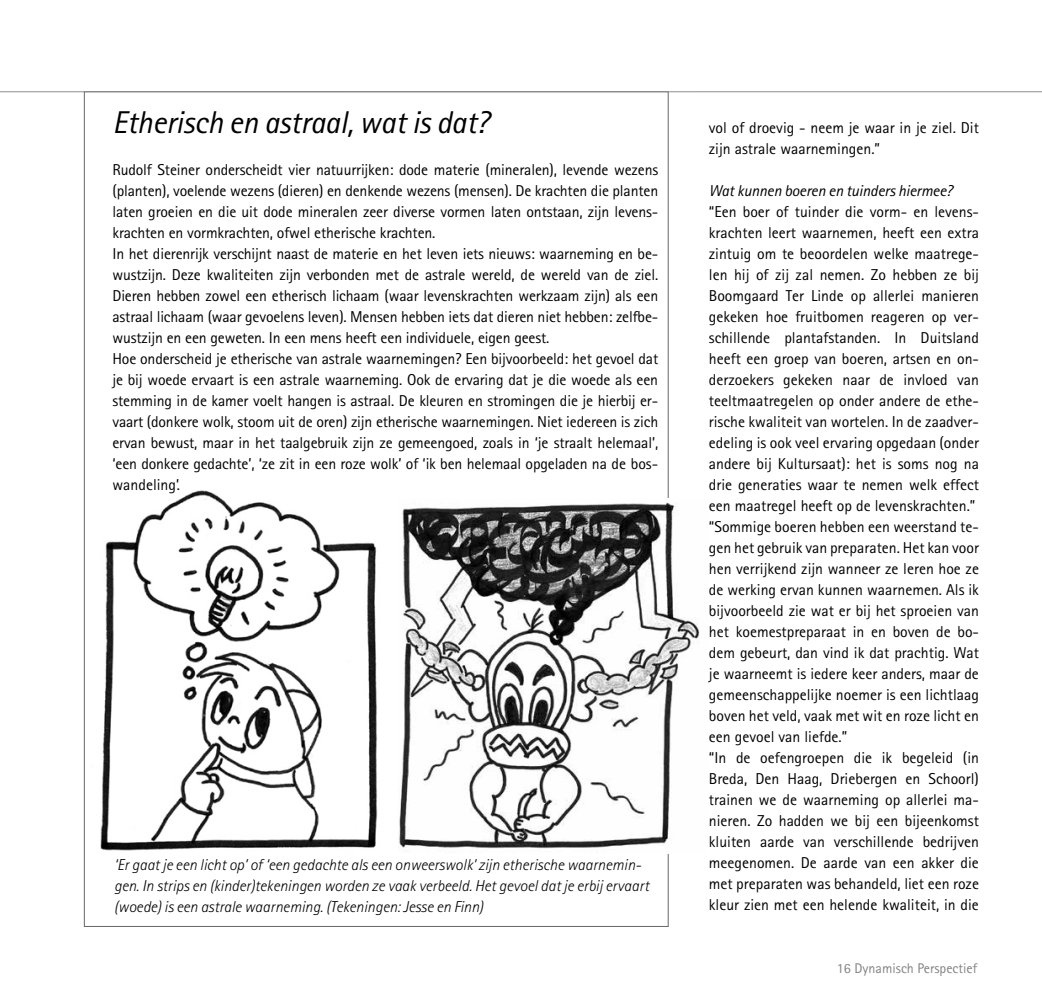
<style>
.page{position:relative;width:1042px;height:993px;background:#fff}
.page>*{position:absolute;margin:0;border:0;box-sizing:border-box;transform-origin:0 0}
.t1{font:italic 31.5px "Rotis Sans Serif";letter-spacing:-.01em;color:#000}
.t2{font:15.75px/21px "Rotis Sans Serif";color:#000}
.t3{font:italic 300 15.75px/21px "Rotis Sans Serif";color:#000}
.t4{font:italic 15.75px "Rotis Sans Serif";letter-spacing:-.01em;color:#000}
.t5{font:14px "Rotis Sans Serif";color:#818181}
</style>
<div class="page">
<img style="left:100px;top:490px;width:278px;height:361px">
<img style="left:399px;top:502px;width:301px;height:350px">
<hr style="left:0;top:91px;width:1042px;height:1px;background:#8d8d8d">
<h1 class="t1" style="left:112px;top:103px;width:378px">Etherisch en astraal, wat is dat?</h1>
<p class="t2" style="left:112px;top:159px;width:547px">Rudolf Steiner onderscheidt vier natuurrijken: dode materie (mineralen), levende wezens (planten), voelende wezens (dieren) en denkende wezens (mensen). De krachten die planten laten groeien en die uit dode mineralen zeer diverse vormen laten ontstaan, zijn levens&shy;krachten en vormkrachten, ofwel etherische krachten.<br>In het dierenrijk verschijnt naast de materie en het leven iets nieuws: waarneming en be&shy;wustzijn. Deze kwaliteiten zijn verbonden met de astrale wereld, de wereld van de ziel.<br>Dieren hebben zowel een etherisch lichaam (waar levenskrachten werkzaam zijn) als een astraal lichaam (waar gevoelens leven). Mensen hebben iets dat dieren niet hebben: zelfbe&shy;wustzijn en een geweten. In een mens heeft een individuele, eigen geest.<br>Hoe onderscheid je etherische van astrale waarnemingen? Een bijvoorbeeld: het gevoel dat je bij woede ervaart is een astrale waarneming. Ook de ervaring dat je die woede als een stemming in de kamer voelt hangen is astraal. De kleuren en stromingen die je hierbij er&shy;vaart (donkere wolk, stoom uit de oren) zijn etherische waarnemingen. Niet iedereen is zich ervan bewust, maar in het taalgebruik zijn ze gemeengoed, zoals in ‘je straalt helemaal’, ‘een donkere gedachte’, ‘ze zit in een roze wolk’ of ‘ik ben helemaal opgeladen na de bos&shy;wandeling’.</p>
<p class="t3" style="left:114px;top:854px;width:536px">‘Er gaat je een licht op’ of ‘een gedachte als een onweerswolk’ zijn etherische waarnemin&shy;gen. In strips en (kinder)tekeningen worden ze vaak verbeeld. Het gevoel dat je erbij ervaart (woede) is een astrale waarneming. (Tekeningen: Jesse en Finn)</p>
<p class="t2" style="left:709px;top:117px;width:271px">vol of droevig - neem je waar in je ziel. Dit zijn astrale waarnemingen.”</p>
<p class="t4" style="left:709px;top:181px;width:245px">Wat kunnen boeren en tuinders hiermee?</p>
<p class="t2" style="left:709px;top:201px;width:272px">“Een boer of tuinder die vorm- en levens&shy;krachten leert waarnemen, heeft een extra zintuig om te beoordelen welke maatrege&shy;len hij of zij zal nemen. Zo hebben ze bij Boomgaard Ter Linde op allerlei manieren gekeken hoe fruitbomen reageren op ver&shy;schillende plantafstanden. In Duitsland heeft een groep van boeren, artsen en on&shy;derzoekers gekeken naar de invloed van teeltmaatregelen op onder andere de ethe&shy;rische kwaliteit van wortelen. In de zaadver&shy;edeling is ook veel ervaring opgedaan (onder andere bij Kultursaat): het is soms nog na drie generaties waar te nemen welk effect een maatregel heeft op de levenskrachten.” “Sommige boeren hebben een weerstand te&shy;gen het gebruik van preparaten. Het kan voor hen verrijkend zijn wanneer ze leren hoe ze de werking ervan kunnen waarnemen. Als ik bijvoorbeeld zie wat er bij het sproeien van het koemestpreparaat in en boven de bo&shy;dem gebeurt, dan vind ik dat prachtig. Wat je waarneemt is iedere keer anders, maar de gemeenschappelijke noemer is een lichtlaag boven het veld, vaak met wit en roze licht en een gevoel van liefde.”<br>“In de oefengroepen die ik begeleid (in Breda, Den Haag, Driebergen en Schoorl) trainen we de waarneming op allerlei ma&shy;nieren. Zo hadden we bij een bijeenkomst kluiten aarde van verschillende bedrijven meegenomen. De aarde van een akker die met preparaten was behandeld, liet een roze kleur zien met een helende kwaliteit, in die</p>
<p class="t5" style="left:837px;top:959px;width:142px">16 Dynamisch Perspectief</p>
</div>
